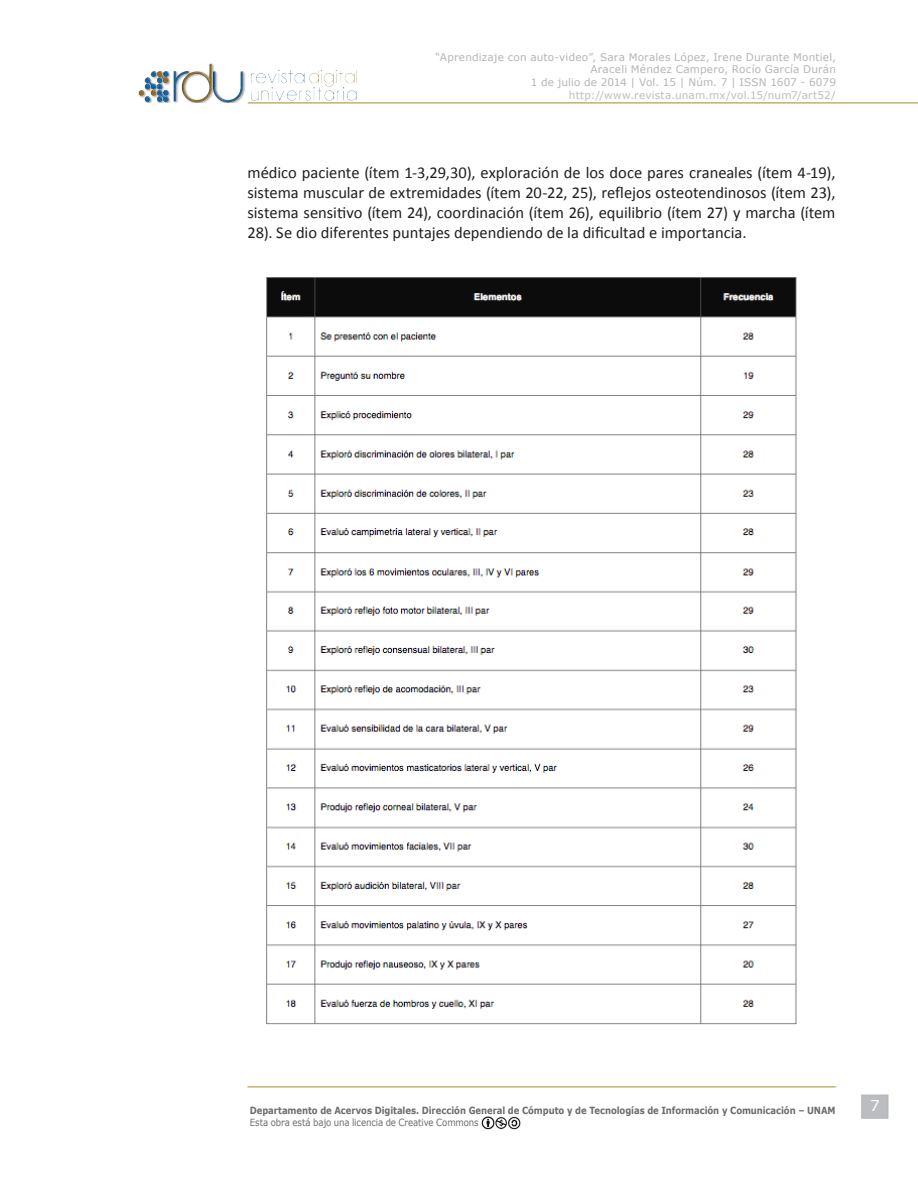
<style>
.page{position:relative;width:918px;height:1188px;background:#fff}
.page>*{position:absolute;margin:0;border:0;box-sizing:border-box;transform-origin:0 0}
.t1{font:16.5px/19.8px "Calibri";color:#231f20;text-align:justify}
.t2{font:15px "Verdana";color:#fff}
.t3{font:10.5px/12.6px "Verdana";letter-spacing:.015em;color:#b4b5b8;text-align:right}
.t4{font:10.5px "Verdana";letter-spacing:.015em;color:#bcbdc0}
.t5{font:700 9.9px "Verdana";letter-spacing:-.01em;color:#6c6d70;scale:.86 1}
.t6{font:9.9px "Verdana";letter-spacing:-.01em;color:#6c6d70;scale:.87 1}
</style>
<div class="page">
<div style="left:861px;top:1095px;width:27px;height:24px;background:#bcbdc0"></div>
<img style="left:138px;top:63px;width:218px;height:39px">
<hr style="left:247px;top:102px;width:671px;height:2px;background:#cbb87c">
<hr style="left:248px;top:103px;width:670px;height:1px;background:#ba9b32">
<hr style="left:247px;top:1086px;width:589px;height:2px;background:#cab677">
<hr style="left:248px;top:1087px;width:588px;height:1px;background:#ba9b32">
<img style="left:481px;top:1116px;width:39px;height:14px">
<img style="left:266px;top:277px;width:531px;height:748px">
<p class="t3" style="left:436px;top:51px;width:402px">“Aprendizaje con auto-video”, Sara Morales López, Irene Durante Montiel,<br>Araceli Méndez Campero, Rocío García Durán<br>1 de julio de 2014 | Vol. 15 | Núm. 7 | ISSN 1607 - 6079</p>
<p class="t4" style="left:569px;top:88px;width:269px">http://www.revista.unam.mx/vol.15/num7/art52/</p>
<p class="t1" style="left:248px;top:163px;width:590px">médico paciente (ítem 1-3,29,30), exploración de los doce pares craneales (ítem 4-19), sistema muscular de extremidades (ítem 20-22, 25), reflejos osteotendinosos (ítem 23), sistema sensitivo (ítem 24), coordinación (ítem 26), equilibrio (ítem 27) y marcha (ítem 28). Se dio diferentes puntajes dependiendo de la dificultad e importancia.</p>
<p class="t5" style="left:250px;top:1103px;width:683px">Departamento de Acervos Digitales. Dirección General de Cómputo y de Tecnologías de Información y Comunicación – UNAM</p>
<p class="t6" style="left:250px;top:1115px;width:265px">Esta obra está bajo una licencia de Creative Commons</p>
<p class="t2" style="left:870px;top:1096px;width:11px">7</p>
</div>
